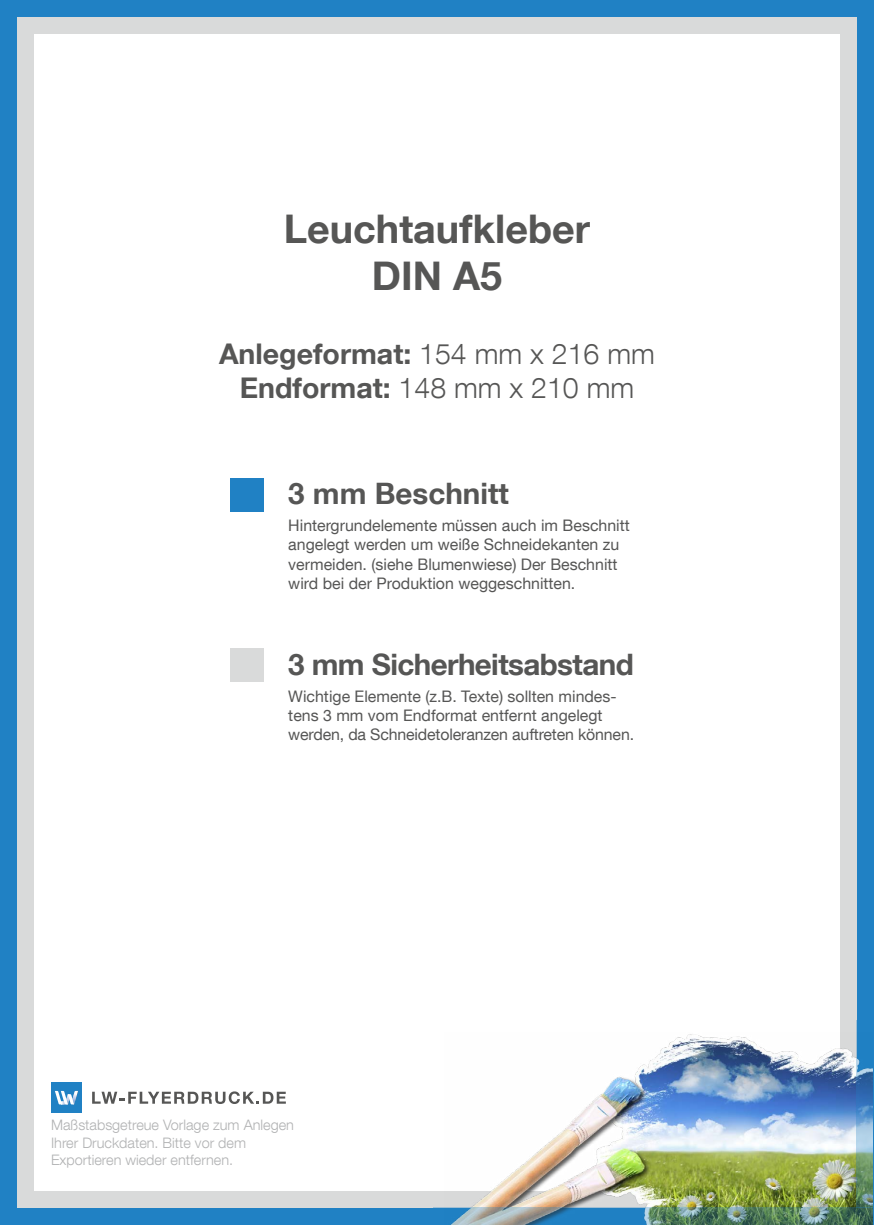
<style>
.page{position:relative;width:874px;height:1225px;background:#fff}
.page>*{position:absolute;margin:0;border:0;box-sizing:border-box;transform-origin:0 0}
.t1{font:700 39.4px "Helvetica Neue LT Com";color:#565655}
.t2{font:700 29.6px "Helvetica Neue LT Com";letter-spacing:-.02em;color:#565655}
.t3{font:700 29.6px "Helvetica Neue LT Com";color:#565655}
.t4{font:700 28.4px/34.2px "Helvetica Neue LT Com";color:#565655;text-align:center}
.t5{font:15.8px/19px "Helvetica Neue LT Com";color:#565655}
.t6{font:300 14.4px/17.4px "Helvetica Neue LT Com";color:#b1b2b3}
.s1{font-weight:300}
</style>
<div class="page">
<div style="left:0;top:0;width:873px;height:1225px;background:#2081c4"></div>
<div style="left:17px;top:17px;width:839px;height:1191px;background:#d9dada"></div>
<div style="left:34px;top:34px;width:805px;height:1157px;background:#fff"></div>
<img style="left:444px;top:1032px;width:412px;height:176px">
<svg style="left:856px;top:1020px;width:17px;height:188px"></svg>
<img style="left:451px;top:1208px;width:422px;height:17px">
<div style="left:230px;top:478px;width:34px;height:33px;background:#2081c4"></div>
<div style="left:230px;top:648px;width:34px;height:34px;background:#d9dada"></div>
<svg style="left:92px;top:1091px;width:194px;height:13px"></svg>
<div style="left:51px;top:1082px;width:31px;height:31px;background:#2081c4"></div>
<svg style="left:55px;top:1091px;width:23px;height:13px"></svg>
<p class="t1" style="left:283px;top:204px;width:308px">Leuchtaufkleber</p>
<p class="t1" style="left:372px;top:251px;width:132px">DIN A5</p>
<p class="t4" style="left:219px;top:335px;width:437px">Anlegeformat: <span class="s1">154 mm x 216 mm<br></span>Endformat: <span class="s1">148 mm x 210 mm</span></p>
<p class="t3" style="left:288px;top:475px;width:222px">3 mm Beschnitt</p>
<p class="t5" style="left:288px;top:516px;width:343px">Hintergrundelemente müssen auch im Beschnitt angelegt werden um weiße Schneidekanten zu vermeiden. (siehe Blumenwiese) Der Beschnitt wird bei der Produktion weggeschnitten.</p>
<p class="t2" style="left:288px;top:645px;width:347px">3 mm Sicherheitsabstand</p>
<p class="t5" style="left:288px;top:686px;width:347px">Wichtige Elemente (z.B. Texte) sollten mindes&shy;tens 3 mm vom Endformat entfernt angelegt werden, da Schneidetoleranzen auftreten können.</p>
<p class="t6" style="left:51px;top:1116px;width:244px">Maßstabsgetreue Vorlage zum Anlegen<br>Ihrer Druckdaten. Bitte vor dem</p>
<p class="t6" style="left:51px;top:1150px;width:183px">Exportieren wieder entfernen.</p>
</div>
